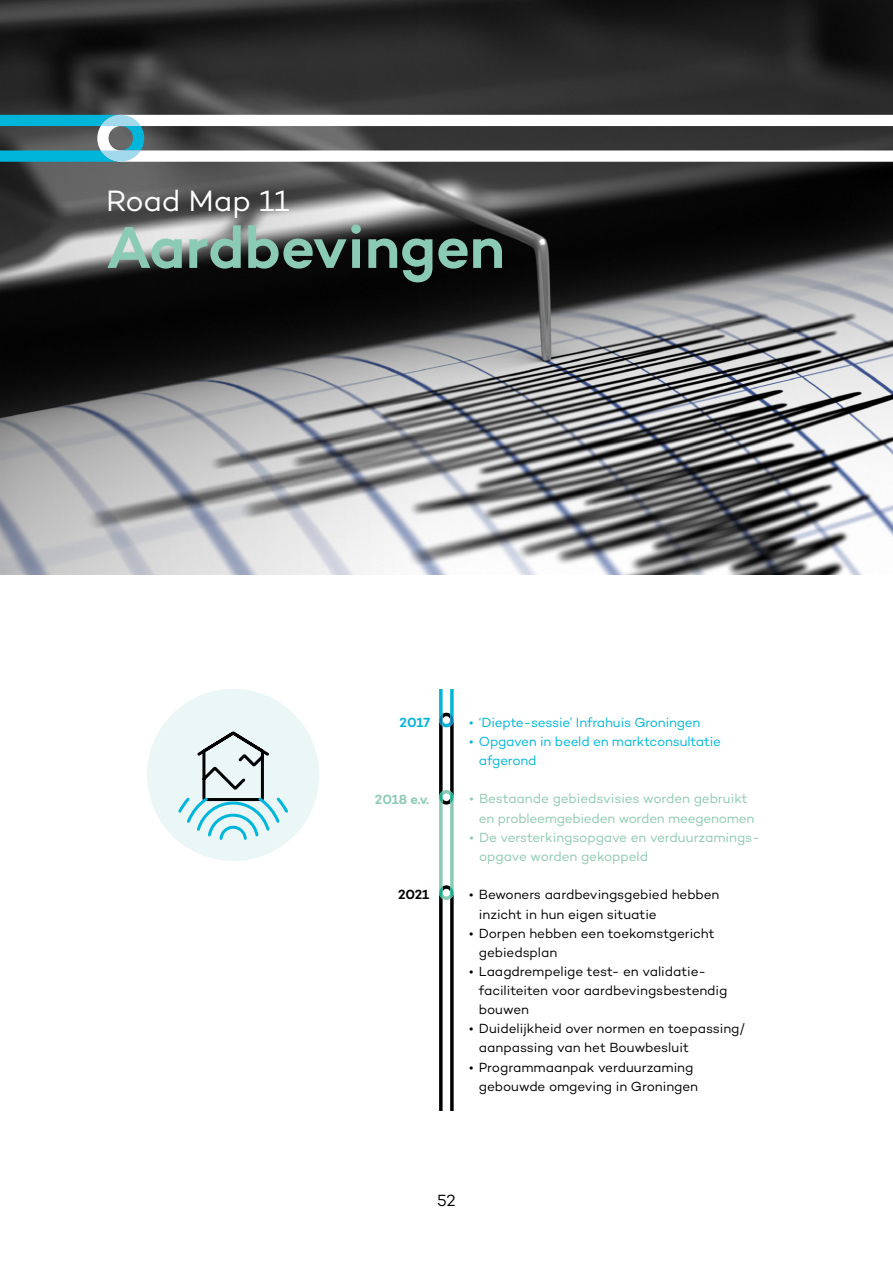
<style>
.page{position:relative;width:893px;height:1263px;background:#fff}
.page>*{position:absolute;margin:0;border:0;box-sizing:border-box;transform-origin:0 0}
.t1{font:600 60px "Campton";letter-spacing:-.005em;color:#8bcab4}
.t2{font:30px "Campton";letter-spacing:-.005em;color:#fff}
.t3{font:16.5px "Campton";color:#000}
.t4{font:13.5px/19.2px "Campton";letter-spacing:-.005em;color:#000}
.t5{font:13.5px/19.2px "Campton";letter-spacing:-.01em;color:#8dc9b1}
.t6{font:13.5px/19.2px "Campton";letter-spacing:-.02em;color:#00b5da}
.t7{font:600 13.5px "Campton";color:#8bcab4}
.t8{font:600 13.5px "Campton";color:#00b5da}
.t9{font:600 13.5px "Campton";color:#000}
</style>
<div class="page">
<img style="left:421px;top:0;width:472px;height:574px">
<svg style="left:0;top:0;width:421px;height:574px;background:#636364"></svg>
<svg style="left:0;top:115px;width:893px;height:47px"></svg>
<svg style="left:439px;top:690px;width:15px;height:421px"></svg>
<div style="left:147px;top:689px;width:172px;height:172px;background:#ebf6f6;border-radius:86px"></div>
<svg style="left:178px;top:731px;width:110px;height:111px"></svg>
<hr style="left:107px;top:689px;width:679px;height:1px;background:#fff">
<h2 class="t2" style="left:106px;top:182px;width:185px">Road Map 11</h2>
<h1 class="t1" style="left:106px;top:209px;width:400px">Aardbevingen</h1>
<p class="t8" style="left:400px;top:713px;width:32px">2017</p>
<p class="t6" style="left:469px;top:712px;width:233px">• ‘Diepte-sessie’ Infrahuis Groningen</p>
<p class="t6" style="left:479px;top:731px;width:244px;text-indent:-10px">• Opgaven in beeld en marktconsultatie afgerond</p>
<p class="t7" style="left:375px;top:790px;width:56px">2018 e.v.</p>
<p class="t5" style="left:479px;top:789px;width:277px;text-indent:-9px">• Bestaande gebiedsvisies worden gebruikt en probleemgebieden worden meegenomen</p>
<p class="t5" style="left:479px;top:827px;width:282px;text-indent:-10px">• De versterkingsopgave en verduurzamings&shy;opgave worden gekoppeld</p>
<p class="t9" style="left:398px;top:886px;width:33px">2021</p>
<p class="t4" style="left:479px;top:885px;width:242px;text-indent:-10px">• Bewoners aardbevingsgebied hebben inzicht in hun eigen situatie</p>
<p class="t4" style="left:479px;top:923px;width:237px;text-indent:-10px">• Dorpen hebben een toekomstgericht gebiedsplan</p>
<p class="t4" style="left:479px;top:961px;width:250px;text-indent:-10px">• Laagdrempelige test- en validatie&shy;faciliteiten voor aardbevingsbestendig bouwen</p>
<p class="t4" style="left:479px;top:1019px;width:268px;text-indent:-10px">• Duidelijkheid over normen en toepassing/ aanpassing van het Bouwbesluit</p>
<p class="t4" style="left:479px;top:1057px;width:221px;text-indent:-10px">• Programmaanpak verduurzaming gebouwde omgeving in Groningen</p>
<p class="t3" style="left:437px;top:1190px;width:20px">52</p>
</div>
